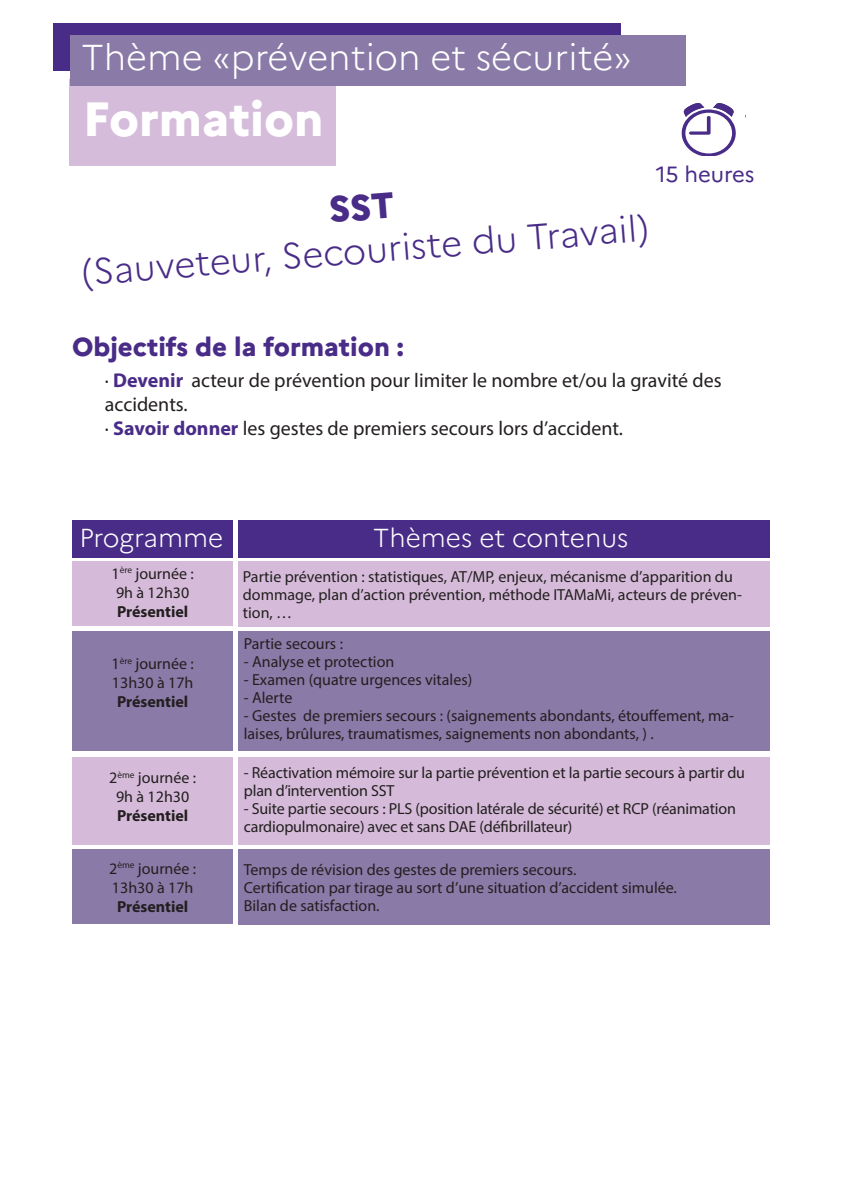
<style>
.page{position:relative;width:842px;height:1191px;background:#fff}
.page>*{position:absolute;margin:0;border:0;box-sizing:border-box;transform-origin:0 0}
.t1{font:800 48px "Marianne";color:#fff}
.t2{font:300 36px "Marianne";color:#492c87}
.t3{font:300 36px "Marianne";color:#fff}
.t4{font:300 26px "Marianne";color:#fff}
.t5{font:800 26px "Marianne";color:#492c87}
.t6{font:22px "Marianne";letter-spacing:-.005em;color:#492c87}
.t7{font:20px/24px "Myriad Pro";color:#231f20}
.t8{font:16px/18px "Myriad Pro";color:#231f20}
.t9{font:700 16px "Myriad Pro";color:#231f20}
.s1{font-weight:700;color:#492c87}
</style>
<div class="page">
<div style="left:238px;top:520px;width:532px;height:38px;background:#492c87"></div>
<div style="left:53px;top:24px;width:567px;height:47px;background:#492c87"></div>
<div style="left:70px;top:79px;width:266px;height:86px;background:#d5bcda"></div>
<div style="left:70px;top:35px;width:615px;height:51px;background:#897aa7"></div>
<div style="left:72px;top:520px;width:160px;height:38px;background:#492c87"></div>
<div style="left:72px;top:561px;width:160px;height:65px;background:#d5bbd9"></div>
<div style="left:238px;top:561px;width:532px;height:65px;background:#d5bbd9"></div>
<div style="left:72px;top:631px;width:160px;height:120px;background:#897aa7"></div>
<div style="left:238px;top:631px;width:532px;height:120px;background:#897aa7"></div>
<div style="left:72px;top:757px;width:160px;height:87px;background:#d5bbd9"></div>
<div style="left:238px;top:757px;width:532px;height:87px;background:#d5bbd9"></div>
<div style="left:72px;top:849px;width:160px;height:74px;background:#897aa7"></div>
<div style="left:238px;top:849px;width:532px;height:75px;background:#897aa7"></div>
<svg style="left:682px;top:103px;width:54px;height:53px"></svg>
<h2 class="t3" style="left:81px;top:35px;width:552px">Thème «prévention et sécurité»</h2>
<h1 class="t1" style="left:83px;top:90px;width:242px">Formation</h1>
<h3 class="t6" style="left:656px;top:161px;width:100px">15 heures</h3>
<h2 class="t2" style="left:81px;top:253px;width:568px;rotate:-5deg">(Sauveteur, Secouriste du Travail)</h2>
<h3 class="t5" style="left:72px;top:330px;width:333px">Objectifs de la formation :</h3>
<p class="t7" style="left:105px;top:368px;width:618px">· <span class="s1">Devenir</span> acteur de prévention pour limiter le nombre et/ou la gravité des accidents.<br>· <span class="s1">Savoir donner</span> les gestes de premiers secours lors d’accident.</p>
<h3 class="t4" style="left:79px;top:522px;width:145px">Programme</h3>
<h3 class="t4" style="left:373px;top:522px;width:257px">Thèmes et contenus</h3>
<p class="t8" style="left:112px;top:563px;width:84px;line-height:19.2px">1<sup>ère</sup> journée :<br>9h à 12h30</p>
<p class="t9" style="left:117px;top:601px;width:73px">Présentiel</p>
<p class="t8" style="left:243px;top:567px;width:501px">Partie prévention : statistiques, AT/MP, enjeux, mécanisme d’apparition du dommage, plan d’action prévention, méthode ITAMaMi, acteurs de préven&shy;tion, …</p>
<p class="t8" style="left:112px;top:654px;width:84px;line-height:19.2px">1<sup>ère</sup> journée :<br>13h30 à 17h</p>
<p class="t9" style="left:117px;top:691px;width:73px">Présentiel</p>
<p class="t8" style="left:109px;top:767px;width:89px;line-height:19.2px;text-align:center">2<sup>ème</sup> journée :<br>9h à 12h30</p>
<p class="t9" style="left:117px;top:805px;width:73px">Présentiel</p>
<p class="t8" style="left:109px;top:858px;width:89px;line-height:19.2px">2<sup>ème</sup> journée :<br>13h30 à 17h</p>
<p class="t9" style="left:117px;top:896px;width:73px">Présentiel</p>
<p class="t8" style="left:244px;top:635px;width:101px">Partie secours :</p>
<p class="t8" style="left:244px;top:653px;width:152px">- Analyse et protection</p>
<p class="t8" style="left:244px;top:671px;width:230px">- Examen (quatre urgences vitales)</p>
<p class="t8" style="left:244px;top:689px;width:50px">- Alerte</p>
<p class="t8" style="left:244px;top:707px;width:492px">- Gestes de premiers secours : (saignements abondants, étouffement, ma&shy;laises, brûlures, traumatismes, saignements non abondants, ) .</p>
<p class="t8" style="left:244px;top:763px;width:503px">- Réactivation mémoire sur la partie prévention et la partie secours à partir du plan d’intervention SST</p>
<p class="t8" style="left:244px;top:799px;width:494px">- Suite partie secours : PLS (position latérale de sécurité) et RCP (réanimation cardiopulmonaire) avec et sans DAE (défibrillateur)</p>
<p class="t8" style="left:244px;top:860px;width:435px">Temps de révision des gestes de premiers secours.<br>Certification par tirage au sort d’une situation d’accident simulée.<br>Bilan de satisfaction.</p>
</div>
